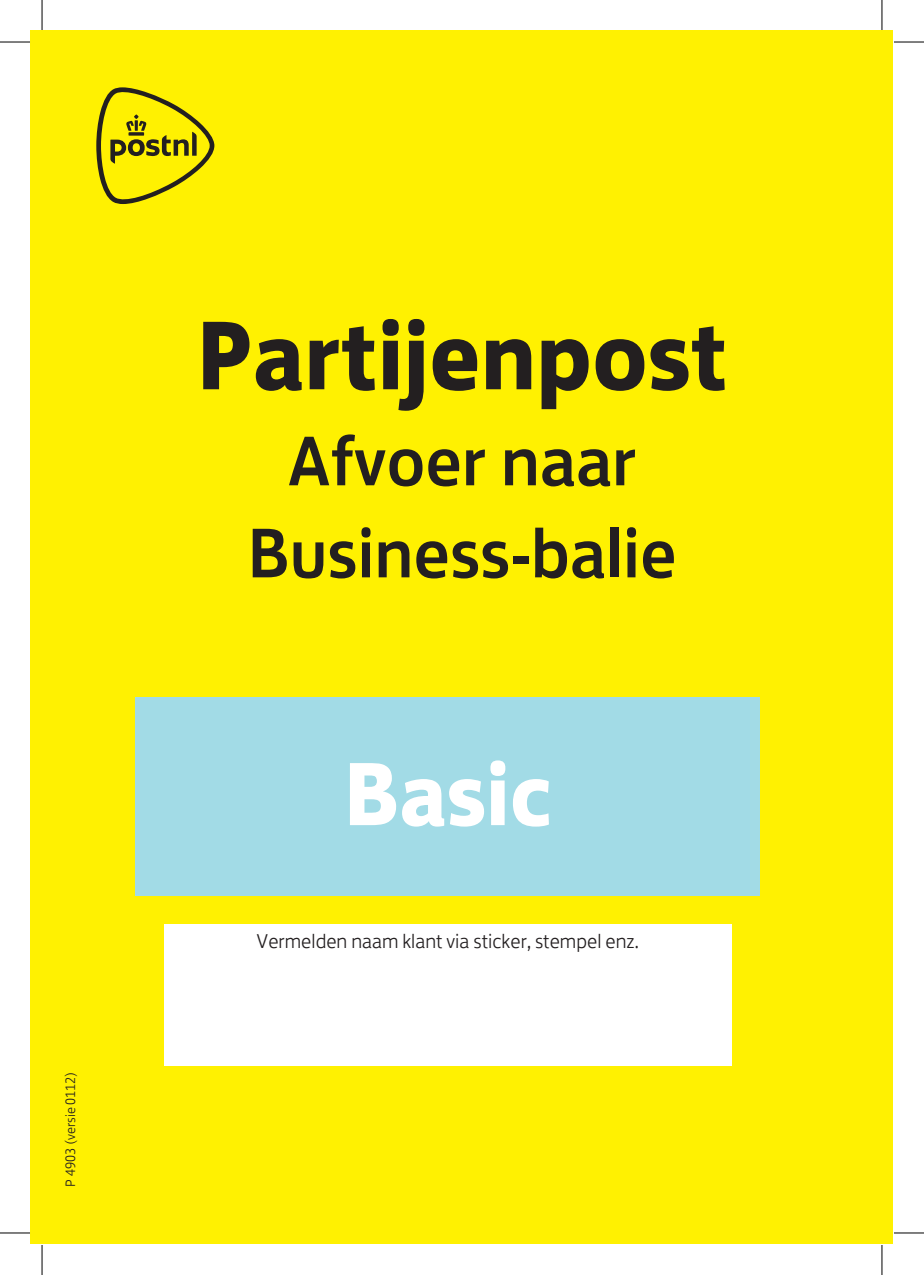
<style>
.page{position:relative;width:924px;height:1275px;background:#fff}
.page>*{position:absolute;margin:0;border:0;box-sizing:border-box;transform-origin:0 0}
.t1{font:700 100px "Post NL";color:#231f20}
.t2{font:700 92px "Post NL";color:#fff}
.t3{font:500 72px/92px "Post NL";color:#231f20;text-align:center}
.t4{font:300 20.4px "Post NL";color:#231f20}
.t5{font:300 14px "Post NL";color:#231f20}
</style>
<div class="page">
<div style="left:31px;top:31px;width:861px;height:1213px;background:#fff101"></div>
<svg style="left:96px;top:87px;width:118px;height:117px"></svg>
<div style="left:136px;top:697px;width:623px;height:198px;background:#a2dbe6"></div>
<div style="left:164px;top:924px;width:567px;height:141px;background:#fff"></div>
<hr style="left:0;top:42px;width:30px;height:1px;background:#000">
<hr style="left:893px;top:42px;width:30px;height:1px;background:#000">
<hr style="left:0;top:1232px;width:30px;height:1px;background:#000">
<hr style="left:893px;top:1232px;width:30px;height:1px;background:#000">
<hr style="left:42px;top:0;width:1px;height:30px;background:#000">
<hr style="left:42px;top:1245px;width:1px;height:30px;background:#000">
<hr style="left:881px;top:0;width:1px;height:30px;background:#000">
<hr style="left:881px;top:1245px;width:1px;height:30px;background:#000">
<p class="t5" style="left:59px;top:1186px;width:116px;rotate:-90deg">P 4903 (versie 0112)</p>
<p class="t1" style="left:196px;top:271px;width:532px">Partijenpost</p>
<p class="t3" style="left:247px;top:409px;width:431px">Afvoer naar<br>Business-balie</p>
<p class="t2" style="left:343px;top:716px;width:210px">Basic</p>
<p class="t4" style="left:256px;top:924px;width:384px">Vermelden naam klant via sticker, stempel enz.</p>
</div>
